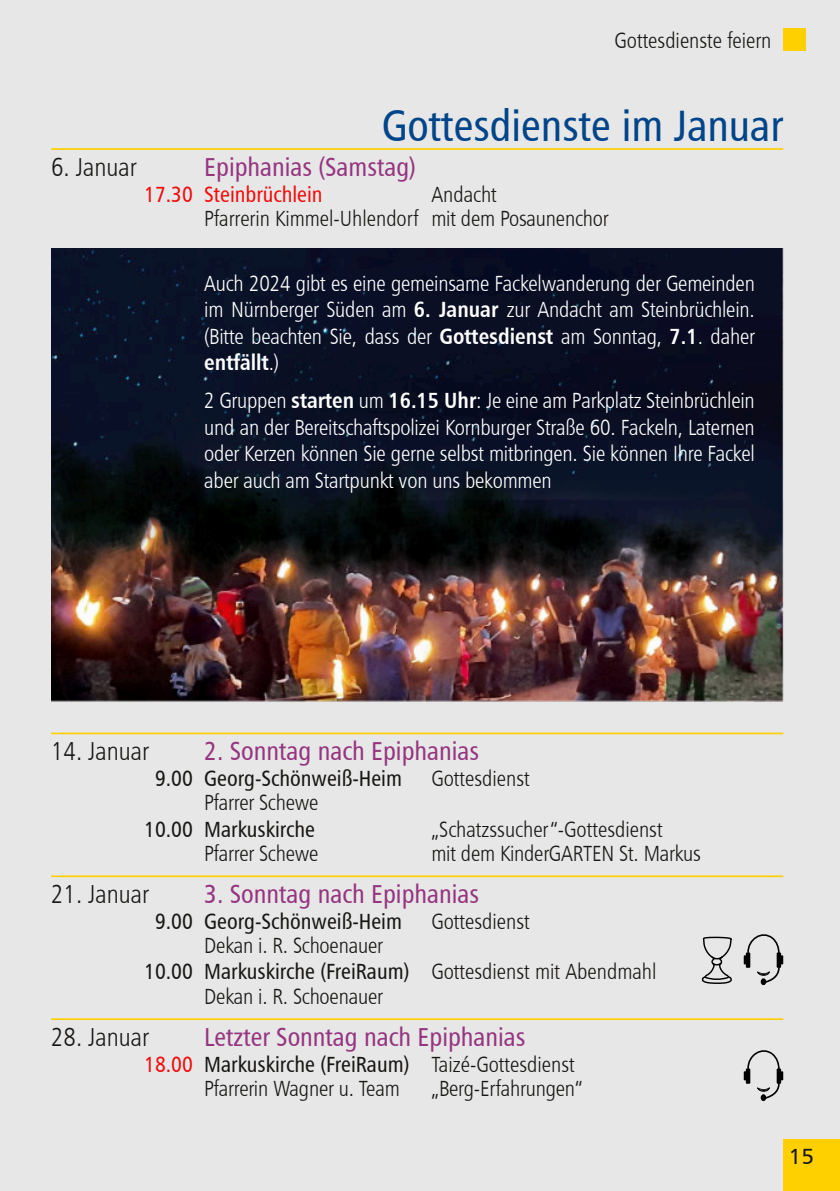
<style>
.page{position:relative;width:840px;height:1191px;background:#fff}
.page>*{position:absolute;margin:0;border:0;box-sizing:border-box;transform-origin:0 0}
.t1{font:44px "Humanist 777 BT Roman Condensed B";color:#00458a}
.t2{font:26px "Humanist 777 BT Roman Condensed B";color:#953580}
.t3{font:26px "Humanist 777 BT Light Condensed B";color:#181715}
.t4{font:22px/26.4px "Humanist 777 BT Light Condensed B";letter-spacing:-.01em;color:#fff;text-align:justify}
.t5{font:22px/24.2px "Humanist 777 BT Light Condensed B";letter-spacing:-.01em;color:#181715}
.t6{font:22px "Humanist 777 BT Roman Condensed B";color:#181715}
.t7{font:22px "Humanist 777 BT Roman Condensed B";color:#f20d0d}
.t8{font:22px "Humanist 777 BT Bold Condensed B";color:#fff}
.t9{font:22px "Humanist 777 BT Roman B";color:#181715}
.s1{font-family:"Humanist 777 BT Bold Condensed B"}
.s2{font-family:"Humanist 777 BT Light Condensed B"}
.s3{color:#f20d0d}
</style>
<div class="page">
<div style="left:0;top:0;width:839px;height:1191px;background:#e7e7e7"></div>
<hr style="left:0;top:0;width:1px;height:1191px;background:#fff">
<div style="left:782px;top:28px;width:23px;height:23px;background:#ffd000"></div>
<div style="left:782px;top:1140px;width:57px;height:51px;background:#ffd000"></div>
<img style="left:51px;top:248px;width:732px;height:454px">
<hr style="left:51px;top:148px;width:731px;height:2px;background:#ffd000">
<hr style="left:51px;top:732px;width:731px;height:2px;background:#ffd000">
<hr style="left:51px;top:875px;width:731px;height:2px;background:#ffd000">
<hr style="left:51px;top:1018px;width:731px;height:2px;background:#ffd000">
<svg style="left:743px;top:1050px;width:39px;height:51px"></svg>
<svg style="left:743px;top:934px;width:39px;height:51px"></svg>
<svg style="left:701px;top:936px;width:31px;height:48px"></svg>
<p class="t5" style="left:614px;top:30px;width:158px">Gottesdienste feiern</p>
<h1 class="t1" style="left:381px;top:108px;width:403px">Gottesdienste im Januar</h1>
<p class="t3" style="left:51px;top:156px;width:87px">6. Januar</p>
<p class="t2" style="left:204px;top:156px;width:213px">Epiphanias (Samstag)</p>
<p class="t7" style="left:144px;top:185px;width:180px">17.30 Steinbrüchlein</p>
<p class="t5" style="left:204px;top:184px;width:405px;text-indent:227px">Andacht<br>Pfarrerin Kimmel-Uhlendorf mit dem Posaunenchor</p>
<p class="t4" style="left:204px;top:272px;width:551px">Auch 2024 gibt es eine gemeinsame Fackelwanderung der Gemeinden im Nürnberger Süden am <span class="s1">6. Januar</span> zur Andacht am Steinbrüchlein. (Bitte beachten Sie, dass der <span class="s1">Gottesdienst</span> am Sonntag, <span class="s1">7.1</span>. daher</p>
<p class="t8" style="left:204px;top:353px;width:76px">entfällt<span class="s2">.)</span></p>
<p class="t4" style="left:204px;top:389px;width:551px">2 Gruppen <span class="s1">starten</span> um <span class="s1">16.15 Uhr</span>: Je eine am Parkplatz Steinbrüchlein und an der Bereitschaftspolizei Kornburger Straße 60. Fackeln, Laternen oder Kerzen können Sie gerne selbst mitbringen. Sie können Ihre Fackel aber auch am Startpunkt von uns bekommen</p>
<p class="t3" style="left:51px;top:740px;width:99px">14. Januar</p>
<p class="t2" style="left:204px;top:740px;width:276px">2. Sonntag nach Epiphanias</p>
<p class="t6" style="left:155px;top:769px;width:248px">9.00 Georg-Schönweiß-Heim</p>
<p class="t5" style="left:431px;top:768px;width:100px">Gottesdienst</p>
<p class="t5" style="left:204px;top:792px;width:116px">Pfarrer Schewe</p>
<p class="t6" style="left:144px;top:820px;width:172px">10.00 Markuskirche</p>
<p class="t5" style="left:431px;top:819px;width:233px">„Schatzssucher“-Gottesdienst</p>
<p class="t5" style="left:204px;top:843px;width:116px">Pfarrer Schewe</p>
<p class="t5" style="left:431px;top:843px;width:271px">mit dem KinderGARTEN St. Markus</p>
<p class="t3" style="left:51px;top:883px;width:99px">21. Januar</p>
<p class="t2" style="left:204px;top:883px;width:276px">3. Sonntag nach Epiphanias</p>
<p class="t6" style="left:155px;top:912px;width:248px">9.00 Georg-Schönweiß-Heim</p>
<p class="t5" style="left:431px;top:911px;width:100px">Gottesdienst</p>
<p class="t5" style="left:204px;top:935px;width:180px">Dekan i. R. Schoenauer</p>
<p class="t6" style="left:144px;top:962px;width:513px">10.00 Markuskirche (FreiRaum) <span class="s2">Gottesdienst mit Abendmahl</span></p>
<p class="t5" style="left:204px;top:986px;width:180px">Dekan i. R. Schoenauer</p>
<p class="t3" style="left:51px;top:1026px;width:99px">28. Januar</p>
<p class="t2" style="left:204px;top:1026px;width:322px">Letzter Sonntag nach Epiphanias</p>
<p class="t6" style="left:144px;top:1055px;width:432px"><span class="s3">18.00</span> Markuskirche (FreiRaum) <span class="s2">Taizé-Gottesdienst</span></p>
<p class="t5" style="left:204px;top:1078px;width:197px">Pfarrerin Wagner u. Team</p>
<p class="t5" style="left:431px;top:1078px;width:153px">„Berg-Erfahrungen“</p>
<p class="t9" style="left:788px;top:1147px;width:27px">15</p>
</div>
